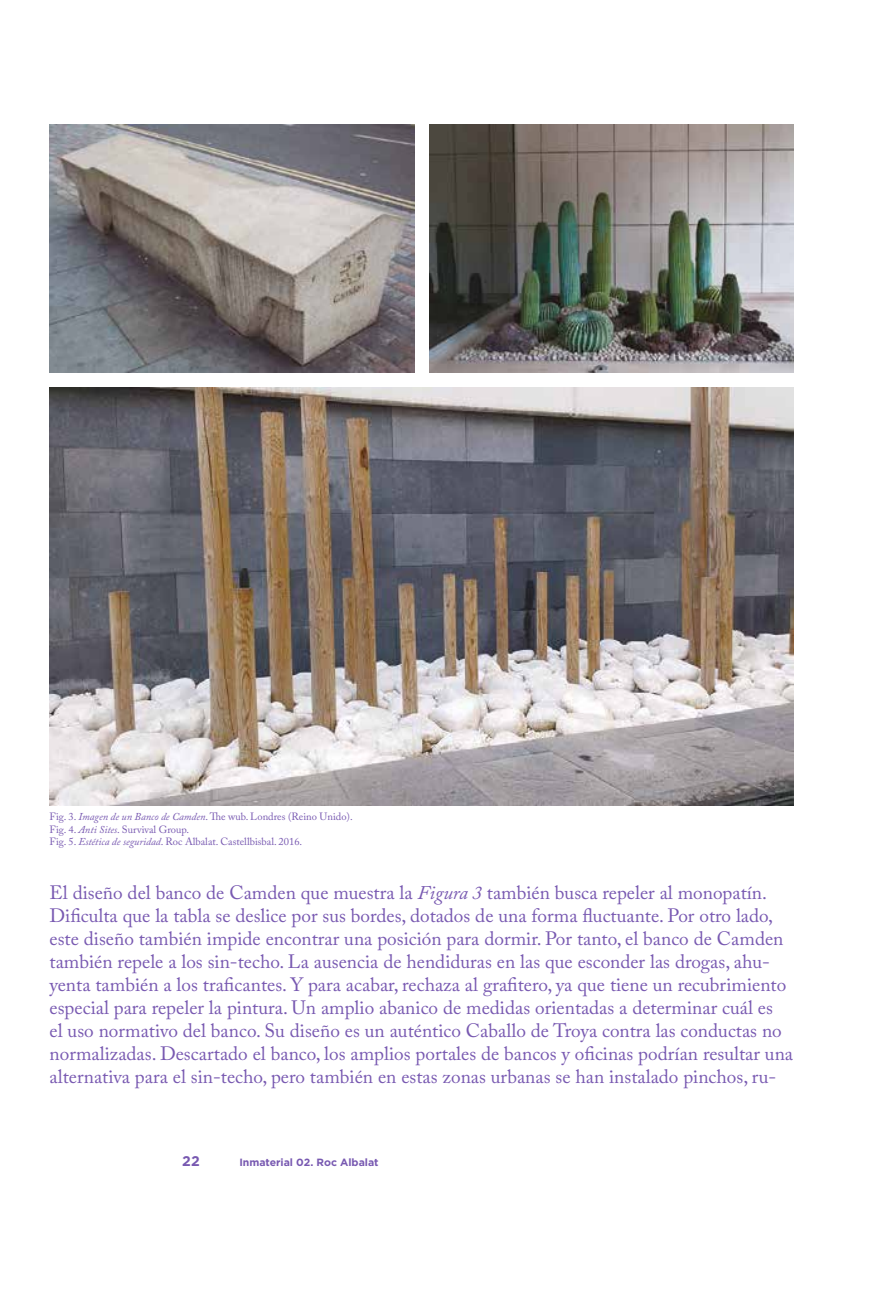
<style>
.page{position:relative;width:893px;height:1290px;background:#fff}
.page>*{position:absolute;margin:0;border:0;box-sizing:border-box;transform-origin:0 0}
.t1{font:19.25px/23.1px "Adobe Caslon Pro";color:#7859b1}
.t2{font:700 14px "Gotham";color:#7859b1}
.t3{font:10.5px/12.6px "Adobe Caslon Pro";color:#7859b1}
.t4{font:700 10.5px "Gotham";color:#7859b1}
.s1{font-style:italic}
</style>
<div class="page">
<img style="left:50px;top:124px;width:364px;height:248px">
<img style="left:429px;top:124px;width:365px;height:248px">
<img style="left:50px;top:387px;width:744px;height:419px">
<p class="t3" style="left:50px;top:810px;width:305px">Fig. 3. <span class="s1">Imagen de un Banco de Camden</span>. The wub. Londres (Reino Unido).<br>Fig. 4. <span class="s1">Anti Sites</span>. Survival Group.<br>Fig. 5. <span class="s1">Estética de seguridad</span>. Roc Albalat. Castellbisbal. 2016.</p>
<p class="t1" style="left:50px;top:880px;width:745px">El diseño del banco de Camden que muestra la <span class="s1">Figura 3</span> también busca repeler al monopatín.<br>Dificulta que la tabla se deslice por sus bordes, dotados de una forma fluctuante. Por otro lado, este diseño también impide encontrar una posición para dormir. Por tanto, el banco de Camden también repele a los sin-techo. La ausencia de hendiduras en las que esconder las drogas, ahu&shy;yenta también a los traficantes. Y para acabar, rechaza al grafitero, ya que tiene un recubrimiento especial para repeler la pintura. Un amplio abanico de medidas orientadas a determinar cuál es<br>el uso normativo del banco. Su diseño es un auténtico Caballo de Troya contra las conductas no normalizadas. Descartado el banco, los amplios portales de bancos y oficinas podrían resultar una alternativa para el sin-techo, pero también en estas zonas urbanas se han instalado pinchos, ru-</p>
<p class="t2" style="left:182px;top:1152px;width:19px">22</p>
<p class="t4" style="left:239px;top:1155px;width:141px">Inmaterial 02. Roc Albalat</p>
</div>
